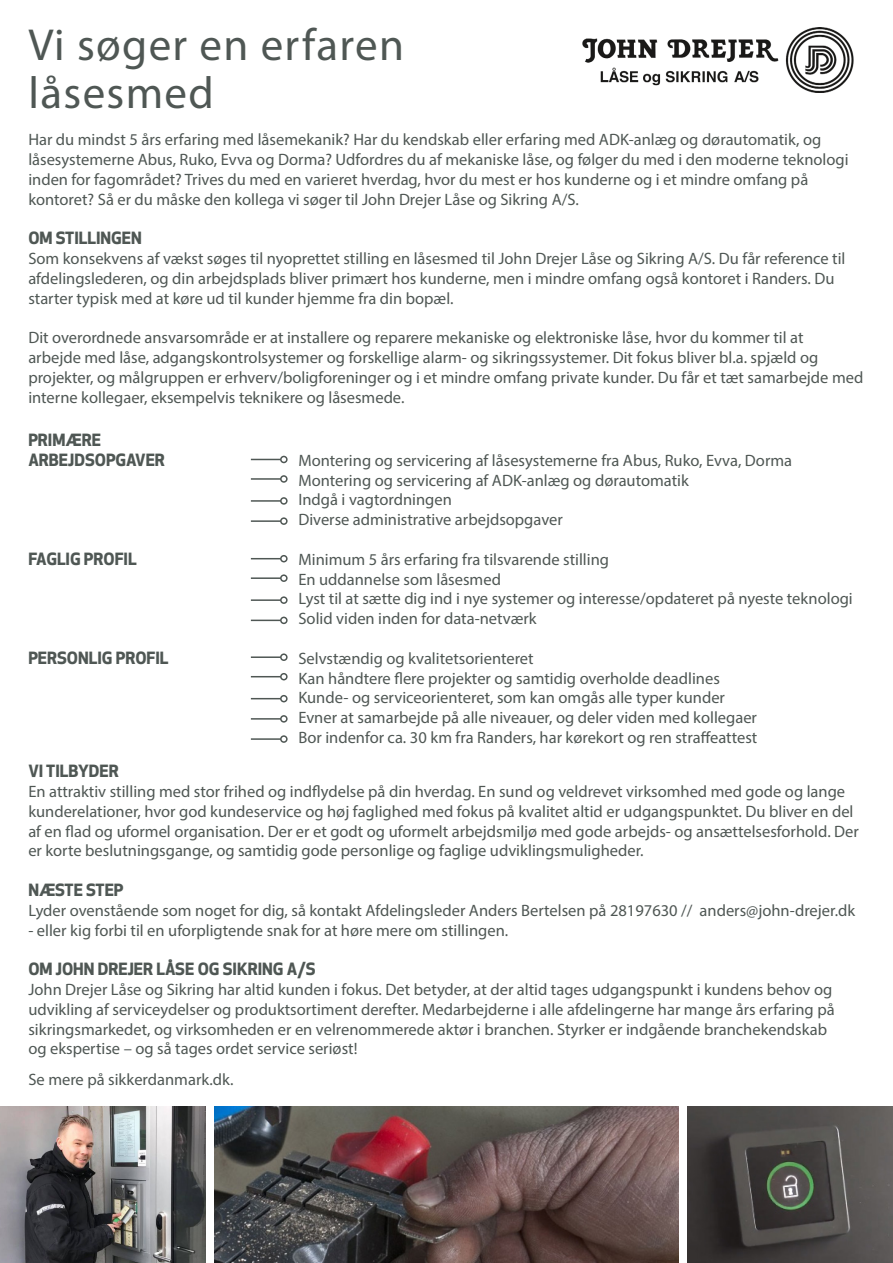
<style>
.page{position:relative;width:893px;height:1263px;background:#fff}
.page>*{position:absolute;margin:0;border:0;box-sizing:border-box;transform-origin:0 0}
.t1{font:45px "Myriad Pro";letter-spacing:.03em;color:#4f5754}
.t2{font:16.5px/19.8px "Myriad Pro";color:#4f5754}
.t3{font:700 16.5px/19.8px "Apex New";color:#4f5754}
</style>
<div class="page">
<img style="left:214px;top:1106px;width:465px;height:157px">
<img style="left:583px;top:27px;width:271px;height:66px">
<hr style="left:251px;top:459px;width:30px;height:1px;background:#4f5754">
<div style="left:280px;top:456px;width:8px;height:7px;border:2px solid #4f5754;border-radius:50%"></div>
<hr style="left:251px;top:520px;width:30px;height:2px;background:#4f5754">
<div style="left:280px;top:517px;width:8px;height:8px;border:2px solid #4f5754;border-radius:50%"></div>
<hr style="left:251px;top:500px;width:30px;height:2px;background:#4f5754">
<div style="left:280px;top:497px;width:8px;height:8px;border:2px solid #4f5754;border-radius:50%"></div>
<hr style="left:251px;top:478px;width:30px;height:2px;background:#4f5754">
<div style="left:280px;top:475px;width:8px;height:8px;border:2px solid #4f5754;border-radius:50%"></div>
<img style="left:687px;top:1106px;width:206px;height:157px">
<img style="left:0;top:1106px;width:206px;height:157px">
<hr style="left:251px;top:558px;width:30px;height:1px;background:#4f5754">
<div style="left:280px;top:555px;width:8px;height:7px;border:2px solid #4f5754;border-radius:50%"></div>
<hr style="left:251px;top:620px;width:30px;height:1px;background:#4f5754">
<div style="left:280px;top:617px;width:8px;height:7px;border:2px solid #4f5754;border-radius:50%"></div>
<hr style="left:251px;top:599px;width:30px;height:2px;background:#4f5754">
<div style="left:280px;top:596px;width:8px;height:8px;border:2px solid #4f5754;border-radius:50%"></div>
<hr style="left:251px;top:577px;width:30px;height:2px;background:#4f5754">
<div style="left:280px;top:574px;width:8px;height:8px;border:2px solid #4f5754;border-radius:50%"></div>
<hr style="left:251px;top:656px;width:30px;height:2px;background:#4f5754">
<div style="left:280px;top:653px;width:8px;height:8px;border:2px solid #4f5754;border-radius:50%"></div>
<hr style="left:251px;top:718px;width:30px;height:2px;background:#4f5754">
<div style="left:280px;top:715px;width:8px;height:8px;border:2px solid #4f5754;border-radius:50%"></div>
<hr style="left:251px;top:698px;width:30px;height:1px;background:#4f5754">
<div style="left:280px;top:695px;width:8px;height:7px;border:2px solid #4f5754;border-radius:50%"></div>
<hr style="left:251px;top:676px;width:30px;height:1px;background:#4f5754">
<div style="left:280px;top:673px;width:8px;height:7px;border:2px solid #4f5754;border-radius:50%"></div>
<hr style="left:251px;top:738px;width:30px;height:2px;background:#4f5754">
<div style="left:280px;top:735px;width:8px;height:8px;border:2px solid #4f5754;border-radius:50%"></div>
<p class="t1" style="left:28px;top:17px;width:377px">Vi søger en erfaren</p>
<p class="t1" style="left:28px;top:65px;width:187px">låsesmed</p>
<p class="t2" style="left:28px;top:130px;width:822px">Har du mindst 5 års erfaring med låsemekanik? Har du kendskab eller erfaring med ADK-anlæg og dørautomatik, og låsesystemerne Abus, Ruko, Evva og Dorma? Udfordres du af mekaniske låse, og følger du med i den moderne teknologi inden for fagområdet? Trives du med en varieret hverdag, hvor du mest er hos kunderne og i et mindre omfang på</p>
<p class="t2" style="left:28px;top:189px;width:552px">kontoret? Så er du måske den kollega vi søger til John Drejer Låse og Sikring A/S.</p>
<p class="t3" style="left:28px;top:228px;width:115px">OM STILLINGEN</p>
<p class="t2" style="left:28px;top:248px;width:819px">Som konsekvens af vækst søges til nyoprettet stilling en låsesmed til John Drejer Låse og Sikring A/S. Du får reference til afdelingslederen, og din arbejdsplads bliver primært hos kunderne, men i mindre omfang også kontoret i Randers. Du starter typisk med at køre ud til kunder hjemme fra din bopæl.</p>
<p class="t2" style="left:28px;top:328px;width:777px">Dit overordnede ansvarsområde er at installere og reparere mekaniske og elektroniske låse, hvor du kommer til at</p>
<p class="t2" style="left:28px;top:347px;width:836px">arbejde med låse, adgangskontrolsystemer og forskellige alarm- og sikringssystemer. Dit fokus bliver bl.a. spjæld og projekter, og målgruppen er erhverv/boligforeninger og i et mindre omfang private kunder. Du får et tæt samarbejde med interne kollegaer, eksempelvis teknikere og låsesmede.</p>
<p class="t3" style="left:28px;top:429px;width:138px">PRIMÆRE<br>ARBEJDSOPGAVER</p>
<p class="t2" style="left:298px;top:450px;width:495px">Montering og servicering af låsesystemerne fra Abus, Ruko, Evva, Dorma</p>
<p class="t2" style="left:298px;top:470px;width:392px">Montering og servicering af ADK-anlæg og dørautomatik</p>
<p class="t2" style="left:298px;top:490px;width:155px">Indgå i vagtordningen</p>
<p class="t2" style="left:298px;top:509px;width:266px">Diverse administrative arbejdsopgaver</p>
<p class="t3" style="left:28px;top:548px;width:110px">FAGLIG PROFIL</p>
<p class="t2" style="left:298px;top:549px;width:312px">Minimum 5 års erfaring fra tilsvarende stilling</p>
<p class="t2" style="left:298px;top:569px;width:204px">En uddannelse som låsesmed</p>
<p class="t2" style="left:298px;top:589px;width:556px">Lyst til at sætte dig ind i nye systemer og interesse/opdateret på nyeste teknologi</p>
<p class="t2" style="left:298px;top:608px;width:240px">Solid viden inden for data-netværk</p>
<p class="t3" style="left:28px;top:647px;width:142px">PERSONLIG PROFIL</p>
<p class="t2" style="left:298px;top:648px;width:237px">Selvstændig og kvalitetsorienteret</p>
<p class="t2" style="left:298px;top:668px;width:423px">Kan håndtere flere projekter og samtidig overholde deadlines</p>
<p class="t2" style="left:298px;top:688px;width:428px">Kunde- og serviceorienteret, som kan omgås alle typer kunder</p>
<p class="t2" style="left:298px;top:707px;width:460px">Evner at samarbejde på alle niveauer, og deler viden med kollegaer</p>
<p class="t2" style="left:298px;top:727px;width:460px">Bor indenfor ca. 30 km fra Randers, har kørekort og ren straffeattest</p>
<p class="t3" style="left:28px;top:760px;width:92px">VI TILBYDER</p>
<p class="t2" style="left:28px;top:781px;width:832px">En attraktiv stilling med stor frihed og indflydelse på din hverdag. En sund og veldrevet virksomhed med gode og lange kunderelationer, hvor god kundeservice og høj faglighed med fokus på kvalitet altid er udgangspunktet. Du bliver en del af en flad og uformel organisation. Der er et godt og uformelt arbejdsmiljø med gode arbejds- og ansættelsesforhold. Der er korte beslutningsgange, og samtidig gode personlige og faglige udviklingsmuligheder.</p>
<p class="t3" style="left:28px;top:879px;width:97px">NÆSTE STEP</p>
<p class="t2" style="left:28px;top:900px;width:828px">Lyder ovenstående som noget for dig, så kontakt Afdelingsleder Anders Bertelsen på 28197630 // anders@john-drejer.dk</p>
<p class="t2" style="left:28px;top:920px;width:481px">- eller kig forbi til en uforpligtende snak for at høre mere om stillingen.</p>
<p class="t3" style="left:28px;top:958px;width:289px">OM JOHN DREJER LÅSE OG SIKRING A/S</p>
<p class="t2" style="left:28px;top:979px;width:808px">John Drejer Låse og Sikring har altid kunden i fokus. Det betyder, at der altid tages udgangspunkt i kundens behov og udvikling af serviceydelser og produktsortiment derefter. Medarbejderne i alle afdelingerne har mange års erfaring på sikringsmarkedet, og virksomheden er en velrenommerede aktør i branchen. Styrker er indgående branchekendskab og ekspertise – og så tages ordet service seriøst!</p>
<p class="t2" style="left:28px;top:1069px;width:207px">Se mere på sikkerdanmark.dk.</p>
</div>
